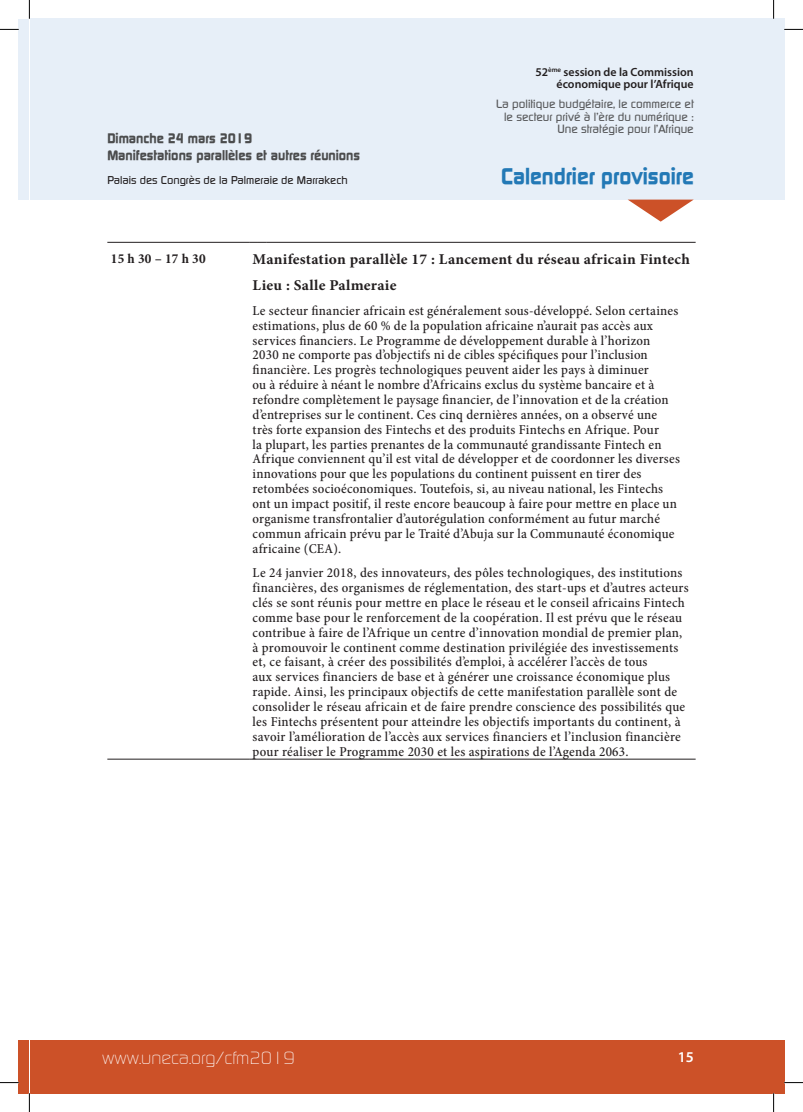
<style>
.page{position:relative;width:803px;height:1112px;background:#fff}
.page>*{position:absolute;margin:0;border:0;box-sizing:border-box;transform-origin:0 0}
.t1{font:700 22.5px "Continuum";color:#2379b6}
.t2{font:300 17.5px "Continuum";color:#fff}
.t3{font:700 15px/26.2px "Minion Pro";letter-spacing:.015em;color:#231f20}
.t4{font:600 15px "Myriad Pro";color:#fff}
.t5{font:500 condensed 13.75px/14.9px "Minion Pro";letter-spacing:.015em;color:#231f20}
.t6{font:700 13.75px/16.5px "Continuum";color:#4b4c4d}
.t7{font:700 condensed 13.75px "Minion Pro";letter-spacing:.015em;color:#231f20}
.t8{font:500 11.88px/12.5px "Continuum";color:#57585a;text-align:right}
.t9{font:600 11.88px/11.2px "Myriad Pro";color:#231f20;text-align:right}
.t10{font:500 11.25px "Continuum";color:#231f20}
</style>
<div class="page">
<div style="left:30px;top:19px;width:754px;height:180px;background:#e7eff8"></div>
<div style="left:30px;top:1039px;width:754px;height:53px;background:#cc5128"></div>
<div style="left:19px;top:19px;width:10px;height:180px;background:#e7eff8"></div>
<div style="left:19px;top:1040px;width:10px;height:52px;background:#cc5128"></div>
<svg style="left:628px;top:199px;width:66px;height:22px"></svg>
<hr style="left:107px;top:242px;width:142px;height:1px;background:#231f20">
<svg style="left:249px;top:242px;width:18px;height:1px"></svg>
<hr style="left:267px;top:242px;width:429px;height:1px;background:#231f20">
<hr style="left:107px;top:758px;width:142px;height:1px;background:#231f20">
<svg style="left:249px;top:758px;width:18px;height:1px"></svg>
<hr style="left:267px;top:758px;width:429px;height:1px;background:#231f20">
<svg style="left:0;top:29px;width:19px;height:1px"></svg>
<svg style="left:784px;top:29px;width:19px;height:1px"></svg>
<svg style="left:0;top:1081px;width:19px;height:2px"></svg>
<svg style="left:784px;top:1081px;width:19px;height:2px"></svg>
<svg style="left:29px;top:0;width:1px;height:19px"></svg>
<svg style="left:29px;top:1093px;width:1px;height:18px"></svg>
<svg style="left:773px;top:0;width:1px;height:19px"></svg>
<svg style="left:773px;top:1092px;width:1px;height:19px"></svg>
<p class="t6" style="left:107px;top:129px;width:254px">Dimanche 24 mars 2019<br>Manifestations parallèles et autres réunions</p>
<p class="t10" style="left:107px;top:172px;width:242px">Palais des Congrès de la Palmeraie de Marrakech</p>
<p class="t9" style="left:535px;top:66px;width:160px">52<sup>ème</sup> session de la Commission économique pour l’Afrique</p>
<p class="t8" style="left:496px;top:97px;width:199px">La politique budgétaire, le commerce et le secteur privé à l’ère du numérique :<br>Une stratégie pour l’Afrique</p>
<h1 class="t1" style="left:501px;top:161px;width:194px">Calendrier provisoire</h1>
<p class="t7" style="left:111px;top:249px;width:96px">15 h 30 – 17 h 30</p>
<p class="t3" style="left:253px;top:246px;width:439px">Manifestation parallèle 17 : Lancement du réseau africain Fintech<br>Lieu : Salle Palmeraie</p>
<p class="t5" style="left:253px;top:303px;width:429px">Le secteur financier africain est généralement sous-développé. Selon certaines estimations, plus de 60 % de la population africaine n’aurait pas accès aux services financiers. Le Programme de développement durable à l’horizon<br>2030 ne comporte pas d’objectifs ni de cibles spécifiques pour l’inclusion financière. Les progrès technologiques peuvent aider les pays à diminuer<br>ou à réduire à néant le nombre d’Africains exclus du système bancaire et à refondre complètement le paysage financier, de l’innovation et de la création d’entreprises sur le continent. Ces cinq dernières années, on a observé une très forte expansion des Fintechs et des produits Fintechs en Afrique. Pour<br>la plupart, les parties prenantes de la communauté grandissante Fintech en Afrique conviennent qu’il est vital de développer et de coordonner les diverses innovations pour que les populations du continent puissent en tirer des retombées socioéconomiques. Toutefois, si, au niveau national, les Fintechs ont un impact positif, il reste encore beaucoup à faire pour mettre en place un organisme transfrontalier d’autorégulation conformément au futur marché commun africain prévu par le Traité d’Abuja sur la Communauté économique africaine (CEA).</p>
<p class="t5" style="left:253px;top:565px;width:438px">Le 24 janvier 2018, des innovateurs, des pôles technologiques, des institutions financières, des organismes de réglementation, des start-ups et d’autres acteurs clés se sont réunis pour mettre en place le réseau et le conseil africains Fintech comme base pour le renforcement de la coopération. Il est prévu que le réseau contribue à faire de l’Afrique un centre d’innovation mondial de premier plan, à promouvoir le continent comme destination privilégiée des investissements et, ce faisant, à créer des possibilités d’emploi, à accélérer l’accès de tous<br>aux services financiers de base et à générer une croissance économique plus rapide. Ainsi, les principaux objectifs de cette manifestation parallèle sont de consolider le réseau africain et de faire prendre conscience des possibilités que les Fintechs présentent pour atteindre les objectifs importants du continent, à savoir l’amélioration de l’accès aux services financiers et l’inclusion financière pour réaliser le Programme 2030 et les aspirations de l’Agenda 2063.</p>
<p class="t2" style="left:102px;top:1046px;width:194px">www.uneca.org/cfm2019</p>
<p class="t4" style="left:678px;top:1047px;width:18px">15</p>
</div>
